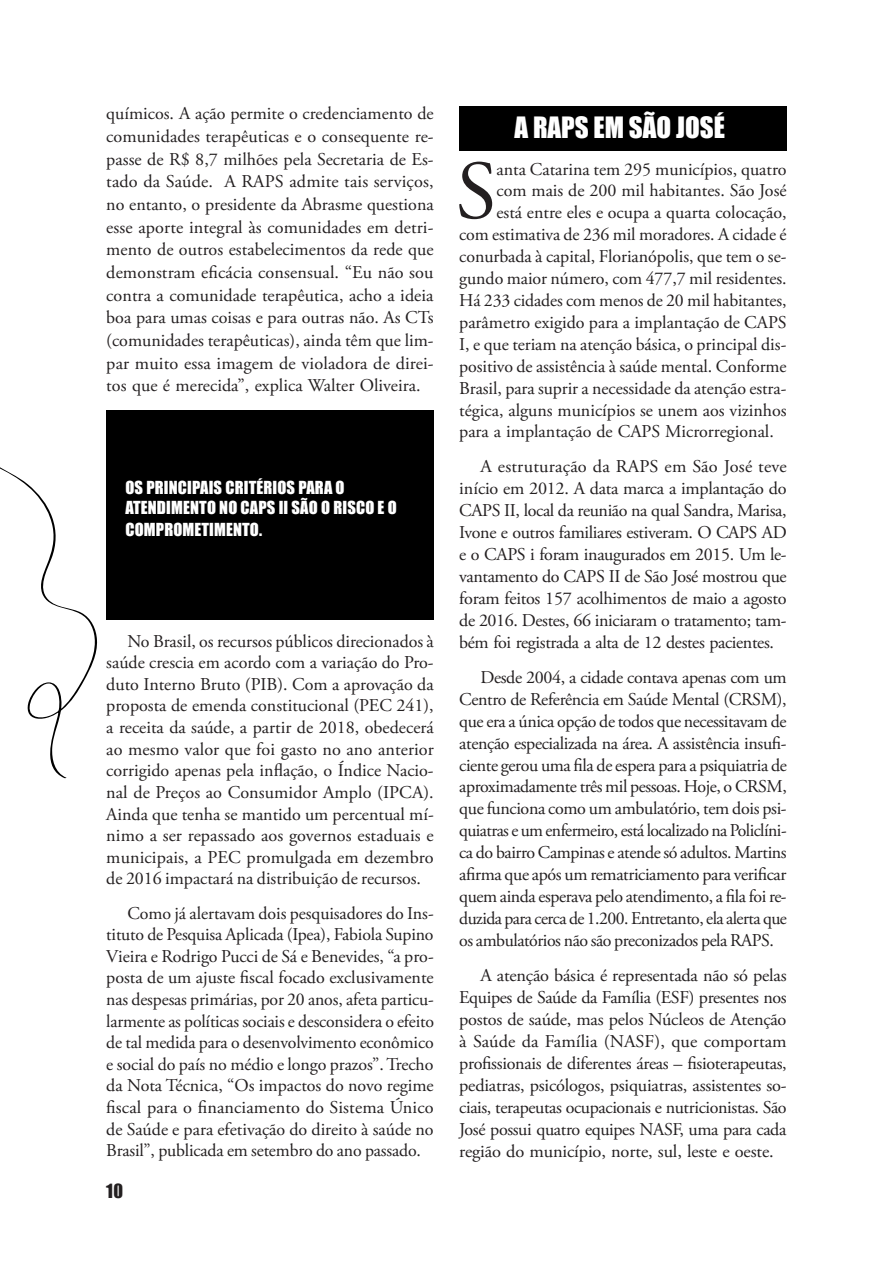
<style>
.page{position:relative;width:893px;height:1263px;background:#fff}
.page>*{position:absolute;margin:0;border:0;box-sizing:border-box;transform-origin:0 0}
.t1{font:83.1px "Adobe Garamond Pro";color:#231f20}
.t2{font:27px "Impact";color:#fff}
.t3{font:18px/21.9px "Adobe Garamond Pro";letter-spacing:-.005em;color:#231f20;text-align:justify}
.t4{font:18px "Impact";color:#231f20}
.t5{font:16.5px/19.8px "Impact";letter-spacing:.01em;color:#fff}
</style>
<div class="page">
<div style="left:459px;top:106px;width:328px;height:44px;background:#000"></div>
<svg style="left:0;top:467px;width:98px;height:311px"></svg>
<div style="left:106px;top:410px;width:328px;height:210px;background:#000"></div>
<p class="t3" style="left:106px;top:103px;width:329px;line-height:22.6px">químicos. A ação permite o credenciamento de comunidades terapêuticas e o consequente re&shy;passe de R$ 8,7 milhões pela Secretaria de Es&shy;tado da Saúde. A RAPS admite tais serviços, no entanto, o presidente da Abrasme questiona esse aporte integral às comunidades em detri&shy;mento de outros estabelecimentos da rede que demonstram eficácia consensual. “Eu não sou contra a comunidade terapêutica, acho a ideia boa para umas coisas e para outras não. As CTs (comunidades terapêuticas), ainda têm que lim&shy;par muito essa imagem de violadora de direi&shy;tos que é merecida”, explica Walter Oliveira.</p>
<p class="t5" style="left:125px;top:477px;width:273px">OS PRINCIPAIS CRITÉRIOS PARA O<br>ATENDIMENTO NO CAPS II SÃO O RISCO E O</p>
<p class="t5" style="left:125px;top:519px;width:138px">COMPROMETIMENTO.</p>
<p class="t3" style="left:106px;top:631px;width:329px;text-indent:21px">No Brasil, os recursos públicos direcionados à saúde crescia em acordo com a variação do Pro&shy;duto Interno Bruto (PIB). Com a aprovação da proposta de emenda constitucional (PEC 241), a receita da saúde, a partir de 2018, obedecerá ao mesmo valor que foi gasto no ano anterior corrigido apenas pela inflação, o Índice Nacio&shy;nal de Preços ao Consumidor Amplo (IPCA).<br>Ainda que tenha se mantido um percentual mí&shy;nimo a ser repassado aos governos estaduais e municipais, a PEC promulgada em dezembro de 2016 impactará na distribuição de recursos.</p>
<p class="t3" style="left:106px;top:903px;width:329px;text-indent:21px">Como já alertavam dois pesquisadores do Ins&shy;tituto de Pesquisa Aplicada (Ipea), Fabiola Supino Vieira e Rodrigo Pucci de Sá e Benevides, “a pro&shy;posta de um ajuste fiscal focado exclusivamente nas despesas primárias, por 20 anos, afeta particu&shy;larmente as políticas sociais e desconsidera o efeito de tal medida para o desenvolvimento econômico e social do país no médio e longo prazos”. Trecho da Nota Técnica, “Os impactos do novo regime fiscal para o financiamento do Sistema Único de Saúde e para efetivação do direito à saúde no Brasil”, publicada em setembro do ano passado.</p>
<p class="t4" style="left:106px;top:1177px;width:18px">10</p>
<h2 class="t2" style="left:514px;top:106px;width:212px">A RAPS EM SÃO JOSÉ</h2>
<h1 class="t1" style="left:456px;top:142px;width:42px">S</h1>
<p class="t3" style="left:496px;top:159px;width:292px">anta Catarina tem 295 municípios, quatro</p>
<p class="t3" style="left:496px;top:180px;width:292px">com mais de 200 mil habitantes. São José</p>
<p class="t3" style="left:496px;top:202px;width:292px">está entre eles e ocupa a quarta colocação,</p>
<p class="t3" style="left:459px;top:224px;width:329px">com estimativa de 236 mil moradores. A cidade é</p>
<p class="t3" style="left:459px;top:246px;width:329px">conurbada à capital, Florianópolis, que tem o se-</p>
<p class="t3" style="left:459px;top:268px;width:329px">gundo maior número, com 477,7 mil residentes.</p>
<p class="t3" style="left:459px;top:290px;width:329px">Há 233 cidades com menos de 20 mil habitantes,</p>
<p class="t3" style="left:459px;top:312px;width:329px">parâmetro exigido para a implantação de CAPS</p>
<p class="t3" style="left:459px;top:334px;width:329px">I, e que teriam na atenção básica, o principal dis-</p>
<p class="t3" style="left:459px;top:356px;width:329px">positivo de assistência à saúde mental. Conforme</p>
<p class="t3" style="left:459px;top:377px;width:329px">Brasil, para suprir a necessidade da atenção estra-</p>
<p class="t3" style="left:459px;top:399px;width:329px">tégica, alguns municípios se unem aos vizinhos</p>
<p class="t3" style="left:459px;top:421px;width:316px">para a implantação de CAPS Microrregional.</p>
<p class="t3" style="left:459px;top:456px;width:329px;text-indent:21px">A estruturação da RAPS em São José teve início em 2012. A data marca a implantação do CAPS II, local da reunião na qual Sandra, Marisa, Ivone e outros familiares estiveram. O CAPS AD e o CAPS i foram inaugurados em 2015. Um le&shy;vantamento do CAPS II de São José mostrou que foram feitos 157 acolhimentos de maio a agosto de 2016. Destes, 66 iniciaram o tratamento; tam&shy;bém foi registrada a alta de 12 destes pacientes.</p>
<p class="t3" style="left:459px;top:667px;width:329px;text-indent:21px">Desde 2004, a cidade contava apenas com um Centro de Referência em Saúde Mental (CRSM), que era a única opção de todos que necessitavam de atenção especializada na área. A assistência insufi&shy;ciente gerou uma fila de espera para a psiquiatria de aproximadamente três mil pessoas. Hoje, o CRSM, que funciona como um ambulatório, tem dois psi&shy;quiatras e um enfermeiro, está localizado na Policlíni&shy;ca do bairro Campinas e atende só adultos. Martins afirma que após um rematriciamento para verificar quem ainda esperava pelo atendimento, a fila foi re&shy;duzida para cerca de 1.200. Entretanto, ela alerta que os ambulatórios não são preconizados pela RAPS.</p>
<p class="t3" style="left:459px;top:965px;width:329px;text-indent:21px">A atenção básica é representada não só pelas Equipes de Saúde da Família (ESF) presentes nos postos de saúde, mas pelos Núcleos de Atenção à Saúde da Família (NASF), que comportam profissionais de diferentes áreas – fisioterapeutas, pediatras, psicólogos, psiquiatras, assistentes so&shy;ciais, terapeutas ocupacionais e nutricionistas. São José possui quatro equipes NASF, uma para cada região do município, norte, sul, leste e oeste.</p>
</div>
